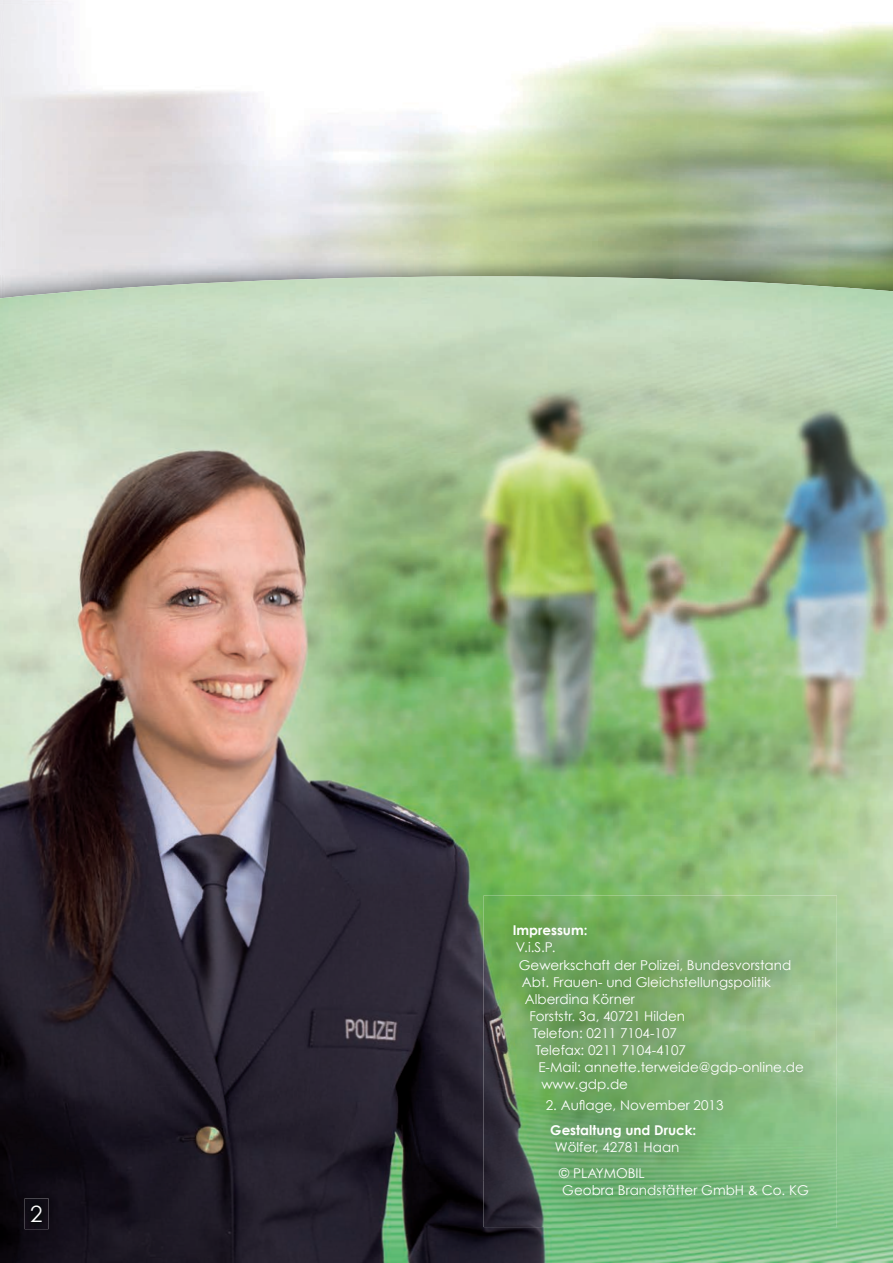
<style>
.page{position:relative;width:893px;height:1263px;background:#fff}
.page>*{position:absolute;margin:0;border:0;box-sizing:border-box;transform-origin:0 0}
.t1{font:22.5px "Century Gothic";color:#fff}
.t2{font:13.5px/25.5px "Century Gothic";color:#fff}
.t3{font:700 13.5px "Century Gothic";color:#fff}
</style>
<div class="page">
<img style="left:0;top:0;width:893px;height:276px">
<img style="left:0;top:253px;width:52px;height:23px">
<img style="left:0;top:276px;width:893px;height:987px">
<img style="left:484px;top:895px;width:353px;height:284px">
<img style="left:484px;top:1179px;width:353px;height:48px">
<img style="left:25px;top:1198px;width:23px;height:31px">
<h1 class="t1" style="left:30px;top:1200px;width:14px">2</h1>
<p class="t3" style="left:513px;top:922px;width:76px">Impressum:</p>
<p class="t2" style="left:516px;top:935px;width:41px">V.i.S.P.</p>
<p class="t2" style="left:519px;top:952px;width:274px">Gewerkschaft der Polizei, Bundesvorstand</p>
<p class="t2" style="left:522px;top:969px;width:251px">Abt. Frauen- und Gleichstellungspolitik</p>
<p class="t2" style="left:525px;top:986px;width:112px">Alberdina Körner</p>
<p class="t2" style="left:529px;top:1003px;width:157px">Forststr. 3a, 40721 Hilden</p>
<p class="t2" style="left:532px;top:1020px;width:146px">Telefon: 0211 7104-107</p>
<p class="t2" style="left:535px;top:1037px;width:152px">Telefax: 0211 7104-4107</p>
<p class="t2" style="left:538px;top:1054px;width:267px">E-Mail: annette.terweide@gdp-online.de</p>
<p class="t2" style="left:541px;top:1071px;width:88px">www.gdp.de</p>
<p class="t2" style="left:546px;top:1092px;width:179px">2. Auflage, November 2013</p>
<p class="t3" style="left:550px;top:1122px;width:148px">Gestaltung und Druck:</p>
<p class="t2" style="left:559px;top:1134px;width:122px;text-indent:-4px">Wölfer, 42781 Haan © PLAYMOBIL</p>
<p class="t2" style="left:562px;top:1177px;width:248px">Geobra Brandstätter GmbH &amp; Co. KG</p>
</div>
